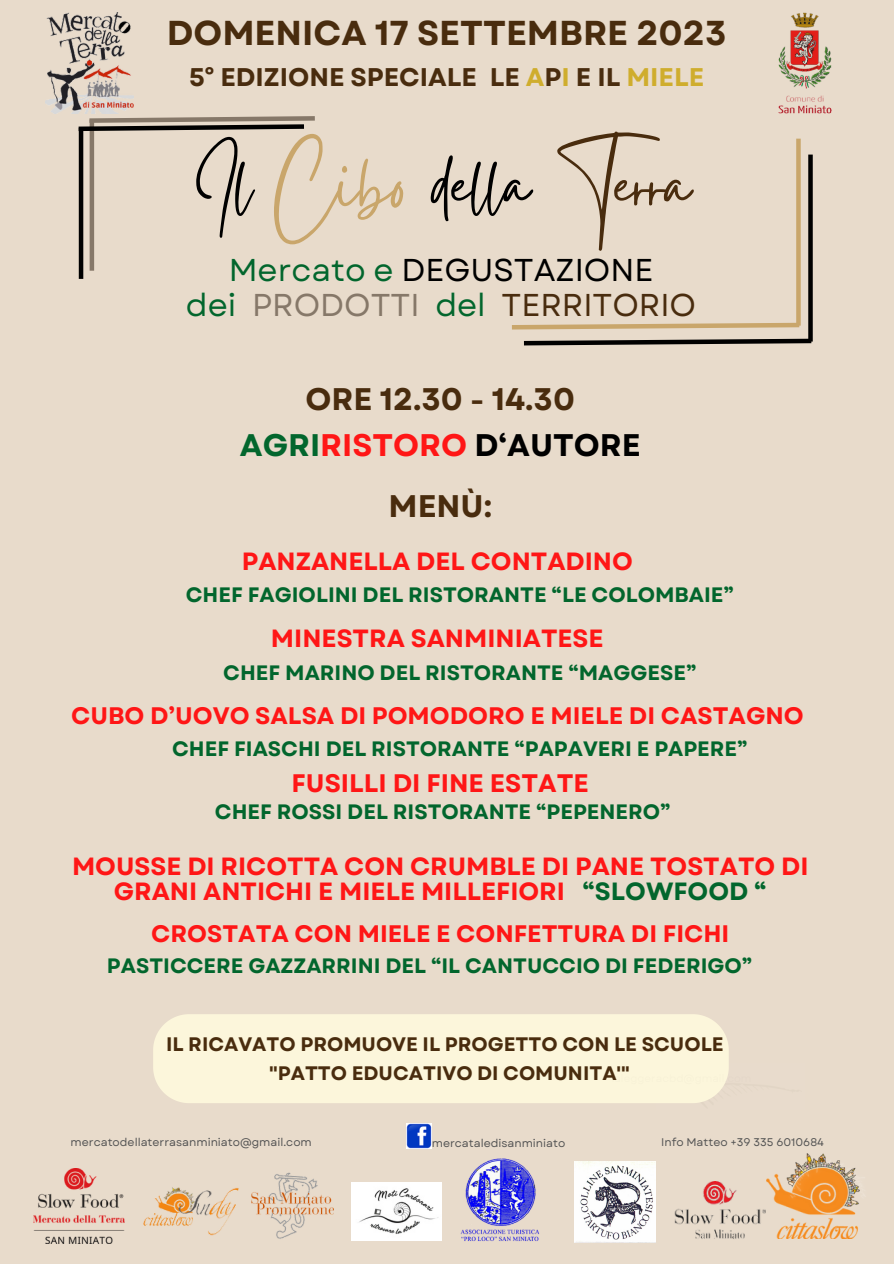
<style>
.page{position:relative;width:894px;height:1264px;background:#fff}
.page>*{position:absolute;margin:0;border:0;box-sizing:border-box;transform-origin:0 0}
.t1{font:91.5px "Gistesy";color:#000}
.t2{font:700 34.5px "Garet";color:#492c0e}
.t3{font:31.5px "Garet";color:#492c0e}
.t4{font:31.5px "Garet";color:#000}
.t5{font:700 31.2px "Garet";color:#492c0e}
.t6{font:700 31.2px "Garet";color:#000}
.t7{font:700 25.5px "Garet";color:#492c0e}
.t8{font:700 25.35px "Garet";color:#ff1616}
.t9{font:700 24.9px/24.8px "Garet";color:#ff1616;text-align:center}
.t10{font:700 23.85px "Garet";color:#ff1616}
.t11{font:700 20.85px "Garet";color:#02662d}
.t12{font:700 19.5px "Garet";color:#492c0e}
.t13{font:11.1px "Garet";color:#545454}
.s1{color:#cfad2d}
.s2{color:#c9a66b}
.s3{color:#492c0e}
.s4{color:#02662d}
.s5{color:#867869}
.s6{color:#ff1616}
</style>
<div class="page">
<div style="left:0;top:0;width:893px;height:1263px;background:#e8dbcb"></div>
<img style="left:251px;top:1172px;width:83px;height:67px">
<img style="left:776px;top:1224px;width:82px;height:14px">
<hr style="left:90px;top:120px;width:4px;height:151px;background:#867869">
<svg style="left:808px;top:154px;width:4px;height:166px"></svg>
<img style="left:778px;top:13px;width:53px;height:100px">
<img style="left:406px;top:1123px;width:25px;height:25px">
<img style="left:460px;top:1158px;width:79px;height:83px">
<img style="left:45px;top:13px;width:88px;height:100px">
<img style="left:574px;top:1161px;width:81px;height:81px">
<img style="left:674px;top:1181px;width:84px;height:58px">
<img style="left:352px;top:1182px;width:89px;height:57px">
<img style="left:34px;top:1168px;width:90px;height:75px">
<img style="left:143px;top:1187px;width:96px;height:49px">
<svg style="left:78px;top:116px;width:237px;height:17px"></svg>
<hr style="left:79px;top:128px;width:4px;height:151px;background:#000">
<svg style="left:796px;top:139px;width:4px;height:181px"></svg>
<svg style="left:512px;top:320px;width:301px;height:26px"></svg>
<div style="left:153px;top:1014px;width:575px;height:89px;background:#fcf6db"></div>
<img style="left:758px;top:1153px;width:102px;height:71px">
<p class="t2" style="left:167px;top:8px;width:561px">DOMENICA 17 SETTEMBRE 2023</p>
<p class="t7" style="left:189px;top:59px;width:516px">5° EDIZIONE SPECIALE LE <span class="s1">A</span>P<span class="s1">I</span> E IL <span class="s1">MIELE</span></p>
<p class="t1" style="left:192px;top:121px;width:500px">Il <span class="s2">Cibo</span> della <span class="s3">Terra</span></p>
<p class="t4" style="left:229px;top:247px;width:426px"><span class="s4">Mercato e</span> DEGUSTAZIONE</p>
<p class="t3" style="left:186px;top:282px;width:511px"><span class="s4">dei</span> <span class="s5">PRODOTTI</span> <span class="s4">del</span> TERRITORIO</p>
<p class="t5" style="left:305px;top:376px;width:271px">ORE 12.30 - 14.30</p>
<p class="t6" style="left:240px;top:422px;width:402px"><span class="s4">AGRI</span><span class="s6">RISTORO</span> D‘AUTORE</p>
<p class="t5" style="left:388px;top:483px;width:105px">MENÙ:</p>
<p class="t9" style="left:242px;top:549px;width:392px">PANZANELLA DEL CONTADINO</p>
<p class="t11" style="left:186px;top:580px;width:549px">CHEF FAGIOLINI DEL RISTORANTE “LE COLOMBAIE”</p>
<p class="t9" style="left:271px;top:626px;width:334px">MINESTRA SANMINIATESE</p>
<p class="t11" style="left:223px;top:658px;width:474px">CHEF MARINO DEL RISTORANTE “MAGGESE”</p>
<p class="t10" style="left:71px;top:698px;width:734px">CUBO D’UOVO SALSA DI POMODORO E MIELE DI CASTAGNO</p>
<p class="t11" style="left:172px;top:733px;width:576px">CHEF FIASCHI DEL RISTORANTE “PAPAVERI E PAPERE”</p>
<p class="t8" style="left:291px;top:764px;width:299px">FUSILLI DI FINE ESTATE</p>
<p class="t11" style="left:215px;top:796px;width:457px">CHEF ROSSI DEL RISTORANTE “PEPENERO”</p>
<p class="t9" style="left:72px;top:854px;width:737px">MOUSSE DI RICOTTA CON CRUMBLE DI PANE TOSTATO DI<br>GRANI ANTICHI E MIELE MILLEFIORI <span class="s4">“SLOWFOOD “</span></p>
<p class="t10" style="left:151px;top:916px;width:579px">CROSTATA CON MIELE E CONFETTURA DI FICHI</p>
<p class="t11" style="left:107px;top:950px;width:646px">PASTICCERE GAZZARRINI DEL “IL CANTUCCIO DI FEDERIGO”</p>
<p class="t12" style="left:166px;top:1029px;width:559px">IL RICAVATO PROMUOVE IL PROGETTO CON LE SCUOLE</p>
<p class="t12" style="left:269px;top:1058px;width:362px">"PATTO EDUCATIVO DI COMUNITA'"</p>
<p class="t13" style="left:71px;top:1133px;width:243px">mercatodellaterrasanminiato@gmail.com</p>
<p class="t13" style="left:431px;top:1135px;width:135px">mercataledisanminiato</p>
<p class="t13" style="left:661px;top:1133px;width:164px">Info Matteo +39 335 6010684</p>
</div>
